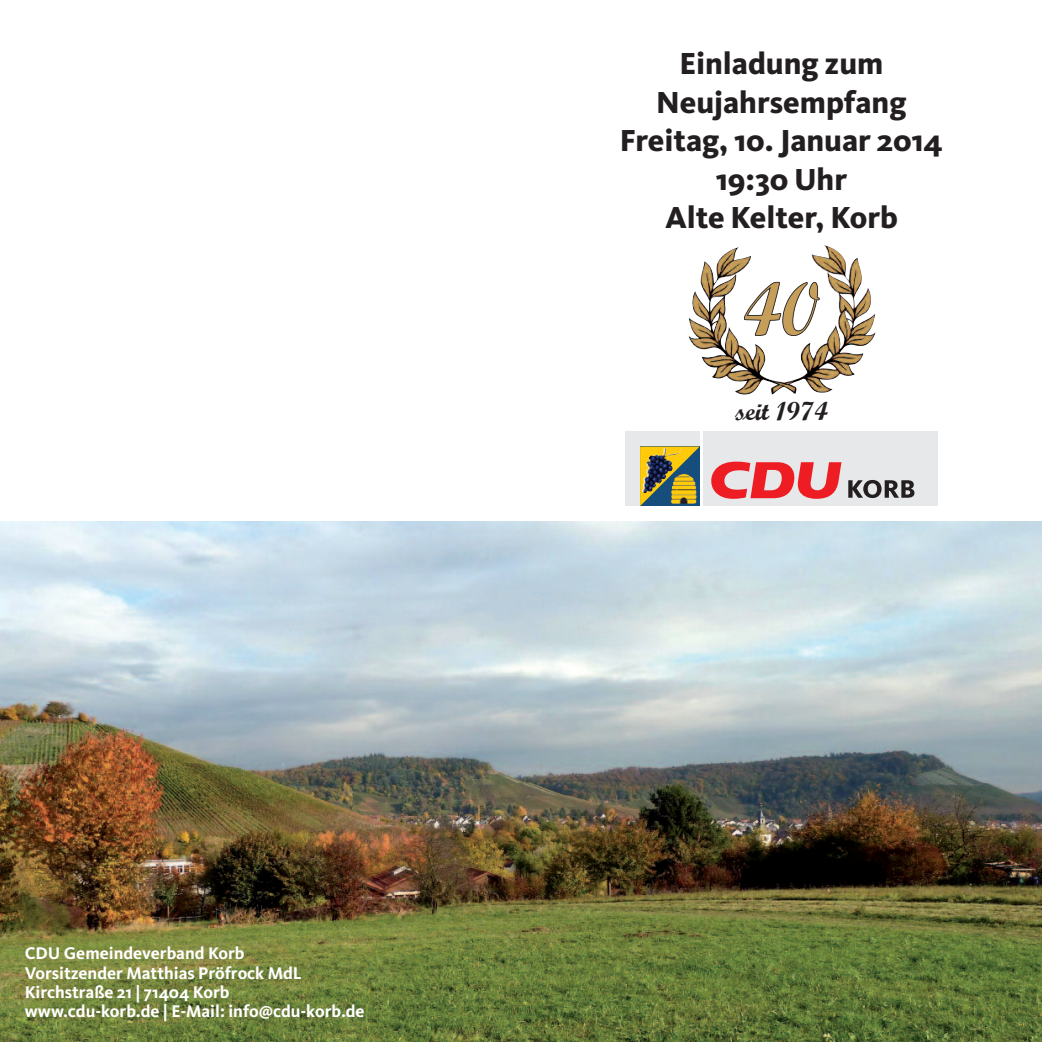
<style>
.page{position:relative;width:1042px;height:1042px;background:#fff}
.page>*{position:absolute;margin:0;border:0;box-sizing:border-box;transform-origin:0 0}
.t1{font:800 31.5px/38.5px "CDU Kievit";color:#231f20;text-align:center}
.t2{font:700 26.43px "Script";color:#231f20}
.t3{font:700 17.5px/19.2px "CDU Kievit";color:#fff}
</style>
<div class="page">
<img style="left:0;top:521px;width:1042px;height:521px">
<svg style="left:744px;top:282px;width:75px;height:54px"></svg>
<img style="left:838px;top:252px;width:12px;height:29px">
<div style="left:703px;top:432px;width:235px;height:74px;background:#e7e8e9"></div>
<div style="left:625px;top:432px;width:74px;height:74px;background:#e7e8e9"></div>
<svg style="left:711px;top:461px;width:130px;height:38px"></svg>
<svg style="left:640px;top:446px;width:59px;height:60px"></svg>
<img style="left:642px;top:454px;width:30px;height:39px">
<svg style="left:848px;top:480px;width:66px;height:18px"></svg>
<p class="t3" style="left:25px;top:945px;width:341px">CDU Gemeindeverband Korb<br>Vorsitzender Matthias Pröfrock MdL Kirchstraße 21 | 71404 Korb www.cdu-korb.de | E-Mail: info@cdu-korb.de</p>
<h1 class="t1" style="left:620px;top:48px;width:325px">Einladung zum<br>Neujahrsempfang<br>Freitag, 10. Januar 2014<br>19:30 Uhr<br>Alte Kelter, Korb</h1>
<h2 class="t2" style="left:735px;top:400px;width:94px">seit 1974</h2>
</div>
